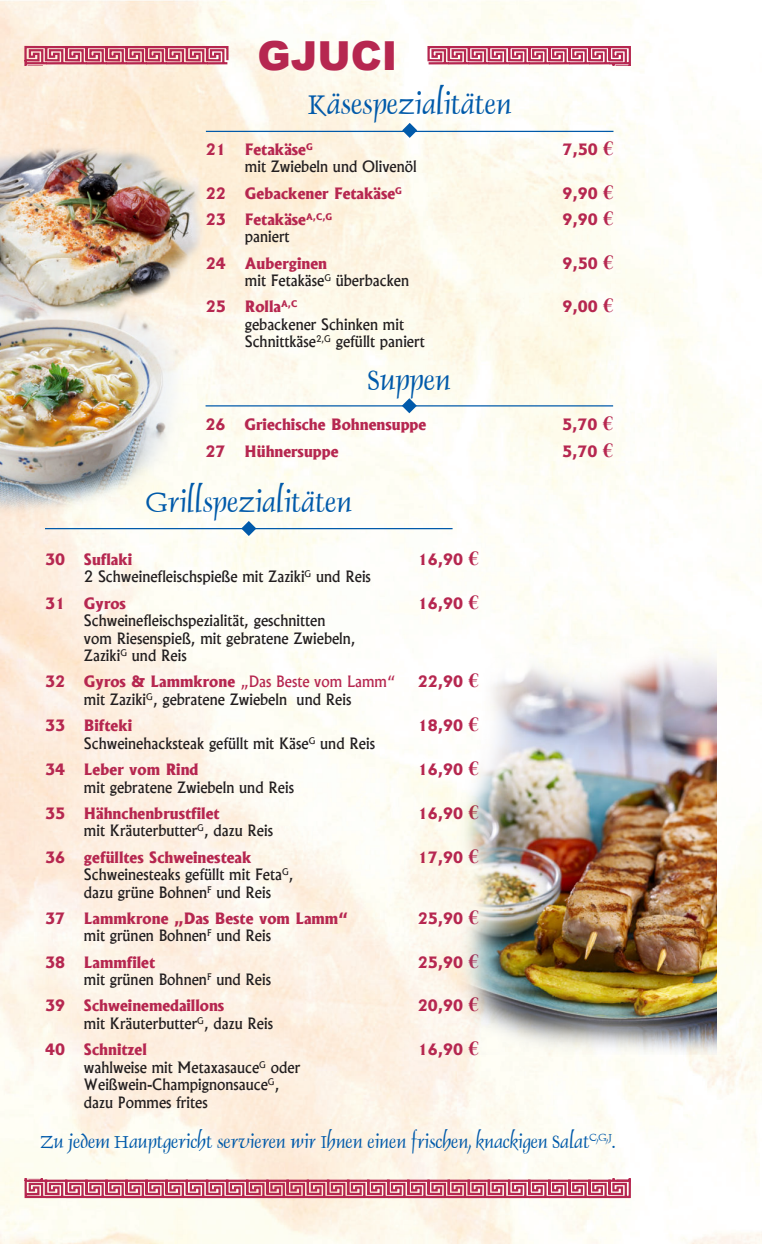
<style>
.page{position:relative;width:762px;height:1244px;background:#fff}
.page>*{position:absolute;margin:0;border:0;box-sizing:border-box;transform-origin:0 0}
.t1{font:900 40px "Arial";color:#b62750}
.t2{font:31.25px "Dauphin Plain";color:#015aaa}
.t3{font:20px "Dauphin Plain";color:#015aaa}
.t4{font:15px/17.5px "Alaska";color:#231f20}
.t5{font:800 15px "Alaska";color:#b62750}
.t6{font:15px "Alaska";color:#b62750}
.s1{font-family:"Times New Roman";font-weight:700;font-size:20px}
.s2{font-weight:800}
</style>
<div class="page">
<img style="left:0;top:0;width:762px;height:1244px">
<svg style="left:24px;top:45px;width:607px;height:20px"></svg>
<svg style="left:24px;top:1178px;width:607px;height:21px;background:#d07489"></svg>
<hr style="left:206px;top:131px;width:407px;height:1px;background:#015aaa">
<svg style="left:402px;top:123px;width:15px;height:15px"></svg>
<hr style="left:206px;top:405px;width:407px;height:1px;background:#015aaa">
<svg style="left:402px;top:398px;width:15px;height:15px"></svg>
<hr style="left:45px;top:528px;width:407px;height:1px;background:#015aaa">
<svg style="left:241px;top:521px;width:15px;height:15px"></svg>
<img style="left:457px;top:636px;width:260px;height:418px">
<img style="left:0;top:137px;width:224px;height:182px">
<img style="left:0;top:283px;width:194px;height:259px">
<h1 class="t1" style="left:257px;top:33px;width:141px">GJUCI</h1>
<h2 class="t2" style="left:308px;top:85px;width:205px">Käsespezialitäten</h2>
<p class="t5" style="left:206px;top:143px;width:22px">21</p>
<p class="t5" style="left:245px;top:143px;width:69px">Fetakäse<sup>G</sup></p>
<p class="t5" style="left:562px;top:143px;width:53px">7,50 <span class="s1">€</span></p>
<p class="t4" style="left:245px;top:159px;width:173px">mit Zwiebeln und Olivenöl</p>
<p class="t5" style="left:206px;top:187px;width:22px">22</p>
<p class="t5" style="left:245px;top:187px;width:159px">Gebackener Fetakäse<sup>G</sup></p>
<p class="t5" style="left:562px;top:187px;width:53px">9,90 <span class="s1">€</span></p>
<p class="t5" style="left:206px;top:213px;width:22px">23</p>
<p class="t5" style="left:245px;top:213px;width:89px">Fetakäse<sup>A,C,G</sup></p>
<p class="t5" style="left:562px;top:213px;width:53px">9,90 <span class="s1">€</span></p>
<p class="t4" style="left:245px;top:229px;width:46px">paniert</p>
<p class="t5" style="left:206px;top:257px;width:22px">24</p>
<p class="t5" style="left:245px;top:257px;width:84px">Auberginen</p>
<p class="t5" style="left:562px;top:257px;width:53px">9,50 <span class="s1">€</span></p>
<p class="t4" style="left:245px;top:273px;width:166px">mit Fetakäse<sup>G</sup> überbacken</p>
<p class="t5" style="left:206px;top:301px;width:22px">25</p>
<p class="t5" style="left:245px;top:301px;width:54px">Rolla<sup>A,C</sup></p>
<p class="t5" style="left:562px;top:301px;width:53px">9,00 <span class="s1">€</span></p>
<p class="t4" style="left:245px;top:317px;width:181px">gebackener Schinken mit<br>Schnittkäse<sup>2,G</sup> gefüllt paniert</p>
<h2 class="t2" style="left:368px;top:360px;width:84px">Suppen</h2>
<p class="t5" style="left:206px;top:419px;width:22px">26</p>
<p class="t5" style="left:244px;top:419px;width:183px">Griechische Bohnensuppe</p>
<p class="t5" style="left:562px;top:419px;width:53px">5,70 <span class="s1">€</span></p>
<p class="t5" style="left:206px;top:445px;width:22px">27</p>
<p class="t5" style="left:244px;top:445px;width:95px">Hühnersuppe</p>
<p class="t5" style="left:562px;top:445px;width:53px">5,70 <span class="s1">€</span></p>
<h2 class="t2" style="left:146px;top:483px;width:208px">Grillspezialitäten</h2>
<p class="t5" style="left:45px;top:553px;width:22px">30</p>
<p class="t5" style="left:84px;top:553px;width:50px">Suflaki</p>
<p class="t5" style="left:418px;top:553px;width:63px">16,90 <span class="s1">€</span></p>
<p class="t4" style="left:84px;top:569px;width:288px">2 Schweinefleischspieße mit Zaziki<sup>G</sup> und Reis</p>
<p class="t5" style="left:45px;top:597px;width:22px">31</p>
<p class="t5" style="left:84px;top:597px;width:43px">Gyros</p>
<p class="t5" style="left:418px;top:597px;width:63px">16,90 <span class="s1">€</span></p>
<p class="t4" style="left:84px;top:613px;width:273px">Schweinefleischspezialität, geschnitten vom Riesenspieß, mit gebratene Zwiebeln,<br>Zaziki<sup>G</sup> und Reis</p>
<p class="t5" style="left:45px;top:676px;width:22px">32</p>
<p class="t6" style="left:84px;top:676px;width:313px"><span class="s2">Gyros &amp; Lammkrone</span> „Das Beste vom Lamm“</p>
<p class="t5" style="left:418px;top:676px;width:63px">22,90 <span class="s1">€</span></p>
<p class="t4" style="left:84px;top:692px;width:269px">mit Zaziki<sup>G</sup>, gebratene Zwiebeln und Reis</p>
<p class="t5" style="left:45px;top:719px;width:22px">33</p>
<p class="t5" style="left:84px;top:719px;width:50px">Bifteki</p>
<p class="t5" style="left:418px;top:719px;width:63px">18,90 <span class="s1">€</span></p>
<p class="t4" style="left:84px;top:735px;width:292px">Schweinehacksteak gefüllt mit Käse<sup>G</sup> und Reis</p>
<p class="t5" style="left:45px;top:763px;width:22px">34</p>
<p class="t5" style="left:84px;top:763px;width:116px">Leber vom Rind</p>
<p class="t5" style="left:418px;top:763px;width:63px">16,90 <span class="s1">€</span></p>
<p class="t4" style="left:84px;top:779px;width:211px">mit gebratene Zwiebeln und Reis</p>
<p class="t5" style="left:45px;top:807px;width:22px">35</p>
<p class="t5" style="left:84px;top:807px;width:137px">Hähnchenbrustfilet</p>
<p class="t5" style="left:418px;top:807px;width:63px">16,90 <span class="s1">€</span></p>
<p class="t4" style="left:84px;top:823px;width:191px">mit Kräuterbutter<sup>G</sup>, dazu Reis</p>
<p class="t5" style="left:45px;top:851px;width:22px">36</p>
<p class="t5" style="left:84px;top:851px;width:169px">gefülltes Schweinesteak</p>
<p class="t5" style="left:418px;top:851px;width:63px">17,90 <span class="s1">€</span></p>
<p class="t4" style="left:84px;top:867px;width:211px">Schweinesteaks gefüllt mit Feta<sup>G</sup>, dazu grüne Bohnen<sup>F</sup> und Reis</p>
<p class="t5" style="left:45px;top:912px;width:22px">37</p>
<p class="t5" style="left:84px;top:912px;width:265px">Lammkrone „Das Beste vom Lamm“</p>
<p class="t5" style="left:418px;top:912px;width:63px">25,90 <span class="s1">€</span></p>
<p class="t4" style="left:84px;top:928px;width:189px">mit grünen Bohnen<sup>F</sup> und Reis</p>
<p class="t5" style="left:45px;top:956px;width:22px">38</p>
<p class="t5" style="left:84px;top:956px;width:73px">Lammfilet</p>
<p class="t5" style="left:418px;top:956px;width:63px">25,90 <span class="s1">€</span></p>
<p class="t4" style="left:84px;top:972px;width:189px">mit grünen Bohnen<sup>F</sup> und Reis</p>
<p class="t5" style="left:45px;top:999px;width:22px">39</p>
<p class="t5" style="left:84px;top:999px;width:142px">Schweinemedaillons</p>
<p class="t5" style="left:418px;top:999px;width:63px">20,90 <span class="s1">€</span></p>
<p class="t4" style="left:84px;top:1015px;width:191px">mit Kräuterbutter<sup>G</sup>, dazu Reis</p>
<p class="t5" style="left:45px;top:1043px;width:22px">40</p>
<p class="t5" style="left:84px;top:1043px;width:64px">Schnitzel</p>
<p class="t5" style="left:418px;top:1043px;width:63px">16,90 <span class="s1">€</span></p>
<p class="t4" style="left:84px;top:1059px;width:218px">wahlweise mit Metaxasauce<sup>G</sup> oder<br>Weißwein-Champignonsauce<sup>G</sup>, dazu Pommes frites</p>
<h3 class="t3" style="left:41px;top:1128px;width:576px">Zu jedem Hauptgericht servieren wir Ihnen einen frischen, knackigen Salat<sup>C,G,J</sup>.</h3>
</div>
